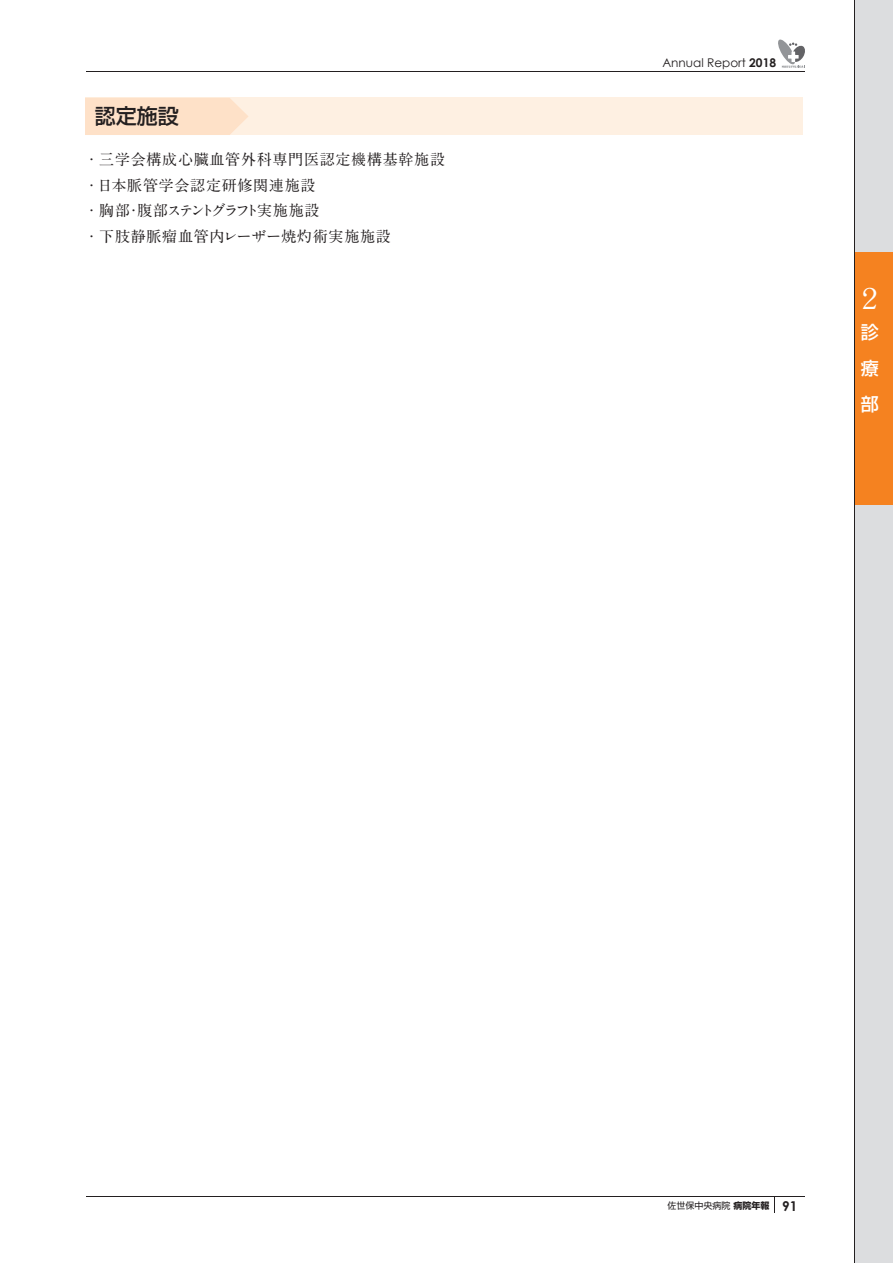
<style>
.page{position:relative;width:893px;height:1263px;background:#fff}
.page>*{position:absolute;margin:0;border:0;box-sizing:border-box;transform-origin:0 0}
.t1{font:700 28.5px "A1 Mincho Std";color:#fff}
.t2{font:500 21px "Shin Go Pro";color:#231f20}
.t3{font:500 18px/36px "Shin Go Pro";color:#fff;text-align:justify}
.t4{font:700 15px/25.5px "A1 Mincho Std";letter-spacing:.05em;color:#231f20}
.t5{font:700 13.5px "Century Gothic";color:#231f20}
.t6{font:12px "Century Gothic";color:#231f20}
.t7{font:9px "Shin Go Pro";color:#231f20}
.s1{font-weight:700}
</style>
<div class="page">
<div style="left:855px;top:0;width:38px;height:1263px;background:#dcdddf"></div>
<div style="left:855px;top:252px;width:38px;height:253px;background:#f58220"></div>
<hr style="left:855px;top:0;width:1px;height:1263px;background:#231f20">
<hr style="left:86px;top:1197px;width:719px;height:1px;background:#231f20">
<svg style="left:774px;top:1198px;width:1px;height:15px"></svg>
<hr style="left:86px;top:72px;width:719px;height:1px;background:#231f20">
<svg style="left:778px;top:39px;width:27px;height:29px"></svg>
<div style="left:85px;top:98px;width:717px;height:37px;background:#fef0e2"></div>
<div style="left:85px;top:98px;width:163px;height:37px;background:#fee1c8"></div>
<h2 class="t2" style="left:95px;top:99px;width:85px">認定施設</h2>
<p class="t4" style="left:84px;top:145px;width:362px">・三学会構成心臓血管外科専門医認定機構基幹施設・日本脈管学会認定研修関連施設<br>・胸部・腹部ステントグラフト実施施設<br>・下肢静脈瘤血管内レーザー焼灼術実施施設</p>
<p class="t6" style="left:662px;top:56px;width:115px">Annual Report <span class="s1">2018</span></p>
<h1 class="t1" style="left:855px;top:276px;width:22px">２</h1>
<p class="t3" style="left:861px;top:312px;width:19px">診療部</p>
<p class="t7" style="left:667px;top:1198px;width:103px">佐世保中央病院 <span class="s1">病院年報</span></p>
<p class="t5" style="left:782px;top:1197px;width:17px">91</p>
</div>
